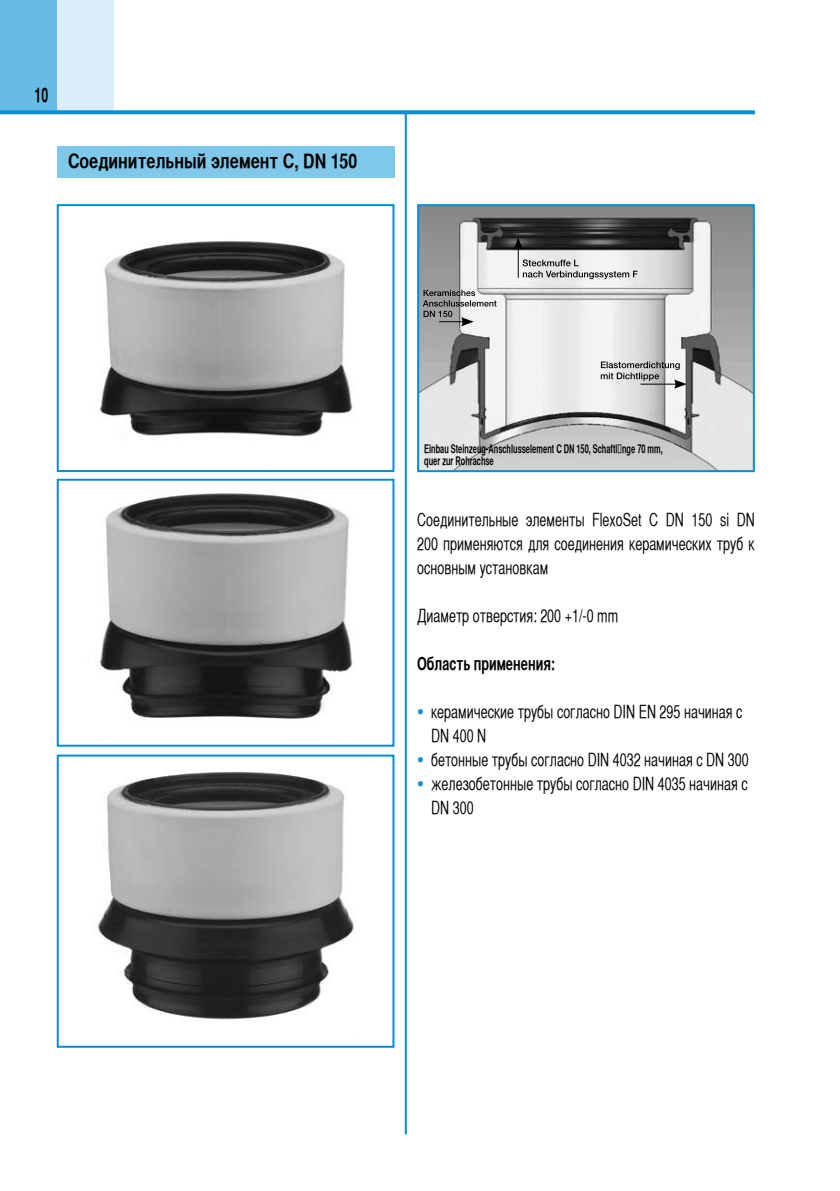
<style>
.page{position:relative;width:840px;height:1191px;background:#fff}
.page>*{position:absolute;margin:0;border:0;box-sizing:border-box;transform-origin:0 0}
.t1{font:20px "Helvetica CY Bold";color:#000}
.t2{font:20px "Helvetica CY Bold";color:#000;scale:.75 1}
.t3{font:18px/24px "Helvetica CY Plain";color:#000;scale:.85 1}
.t4{font:18px "Helvetica CY Bold";color:#000;scale:.85 1}
.t5{font:12px/12px "Helvetica CY Bold";color:#000;scale:.75 1}
.s1{font-size:24px;color:#0090d2}
</style>
<div class="page">
<div style="left:0;top:0;width:113px;height:113px;background:#d9eef8"></div>
<div style="left:0;top:0;width:57px;height:113px;background:#66bce4"></div>
<svg style="left:0;top:110px;width:754px;height:4px;background:#1197d5"></svg>
<div style="left:57px;top:146px;width:337px;height:31px;background:#80c8e9"></div>
<img style="left:420px;top:207px;width:331px;height:262px">
<div style="left:417px;top:204px;width:337px;height:268px;border:2px solid #0090d2"></div>
<hr style="left:404px;top:113px;width:2px;height:1021px;background:#0090d2">
<img style="left:99px;top:493px;width:254px;height:226px">
<div style="left:57px;top:479px;width:337px;height:267px;border:2px solid #0090d2"></div>
<hr style="left:517px;top:247px;width:1px;height:31px;background:#000">
<svg style="left:513px;top:237px;width:9px;height:13px"></svg>
<svg style="left:522px;top:259px;width:115px;height:20px"></svg>
<svg style="left:422px;top:290px;width:74px;height:36px"></svg>
<svg style="left:600px;top:361px;width:86px;height:28px"></svg>
<img style="left:100px;top:241px;width:253px;height:196px">
<div style="left:57px;top:204px;width:337px;height:268px;border:2px solid #0090d2"></div>
<img style="left:97px;top:771px;width:257px;height:249px">
<div style="left:57px;top:754px;width:337px;height:293px;border:2px solid #0090d2"></div>
<p class="t2" style="left:35px;top:82px;width:20px">10</p>
<p class="t1" style="left:68px;top:148px;width:290px">Соединительный элемент C, DN 150</p>
<p class="t5" style="left:424px;top:442px;width:319px">Einbau Steinzeug-Anschlusselement C DN 150, Schaftlänge 70 mm, quer zur Rohrachse</p>
<p class="t3" style="left:417px;top:508px;width:398px;text-align:justify">Соединительные элементы FlexoSet C DN 150 si DN 200 применяются для соединения керамических труб к основным установкам</p>
<p class="t3" style="left:417px;top:604px;width:238px">Диаметр отверстия: 200 +1/-0 mm</p>
<p class="t4" style="left:417px;top:653px;width:164px">Область применения:</p>
<p class="t3" style="left:431px;top:700px;width:367px;text-indent:-14px"><span class="s1">•</span> керамические трубы согласно DIN EN 295 начиная с<br>DN 400 N</p>
<p class="t3" style="left:417px;top:748px;width:391px"><span class="s1">•</span> бетонные трубы согласно DIN 4032 начиная с DN 300</p>
<p class="t3" style="left:431px;top:772px;width:373px;text-indent:-14px"><span class="s1">•</span> железобетонные трубы согласно DIN 4035 начиная с<br>DN 300</p>
</div>
